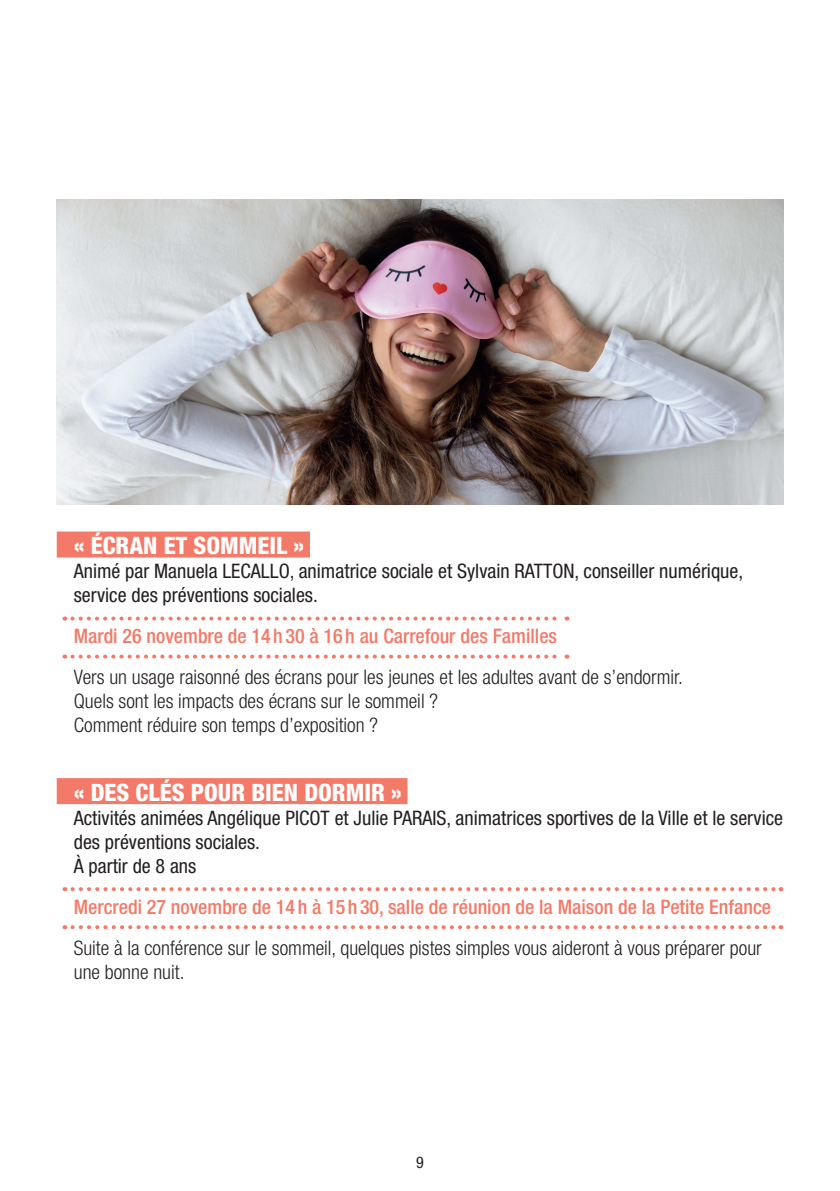
<style>
.page{position:relative;width:840px;height:1191px;background:#fff}
.page>*{position:absolute;margin:0;border:0;box-sizing:border-box;transform-origin:0 0}
.t1{font:800 condensed 24px "Helvetica Neue LT Pro";color:#fff}
.t2{font:300 condensed 20px/24px "Helvetica Neue LT Pro";color:#231f20}
.t3{font:condensed 20px/24px "Helvetica Neue LT Pro";color:#231f20}
.t4{font:500 condensed 20px "Helvetica Neue LT Pro";color:#f37a68}
.t5{font:condensed 16px "Helvetica Neue LT Pro";color:#231f20}
</style>
<div class="page">
<div style="left:57px;top:531px;width:253px;height:26px;background:#f37a68"></div>
<svg style="left:72px;top:616px;width:495px;height:4px"></svg>
<svg style="left:72px;top:654px;width:495px;height:4px"></svg>
<div style="left:57px;top:778px;width:350px;height:26px;background:#f37a68"></div>
<svg style="left:72px;top:887px;width:709px;height:4px"></svg>
<svg style="left:72px;top:925px;width:709px;height:4px"></svg>
<img style="left:57px;top:199px;width:725px;height:306px">
<p class="t1" style="left:74px;top:531px;width:232px">« ÉCRAN ET SOMMEIL »</p>
<p class="t3" style="left:74px;top:559px;width:670px">Animé par Manuela LECALLO, animatrice sociale et Sylvain RATTON, conseiller numérique, service des préventions sociales.</p>
<p class="t4" style="left:74px;top:624px;width:484px">Mardi 26 novembre de 14 h 30 à 16 h au Carrefour des Familles</p>
<p class="t2" style="left:74px;top:665px;width:610px">Vers un usage raisonné des écrans pour les jeunes et les adultes avant de s’endormir.<br>Quels sont les impacts des écrans sur le sommeil ?<br>Comment réduire son temps d’exposition ?</p>
<p class="t1" style="left:74px;top:777px;width:329px">« DES CLÉS POUR BIEN DORMIR »</p>
<p class="t3" style="left:74px;top:805px;width:710px">Activités animées Angélique PICOT et Julie PARAIS, animatrices sportives de la Ville et le service des préventions sociales.<br>À partir de 8 ans</p>
<p class="t4" style="left:74px;top:895px;width:698px">Mercredi 27 novembre de 14 h à 15 h 30, salle de réunion de la Maison de la Petite Enfance</p>
<p class="t2" style="left:74px;top:935px;width:689px">Suite à la conférence sur le sommeil, quelques pistes simples vous aideront à vous préparer pour une bonne nuit.</p>
<p class="t5" style="left:416px;top:1153px;width:9px">9</p>
</div>
